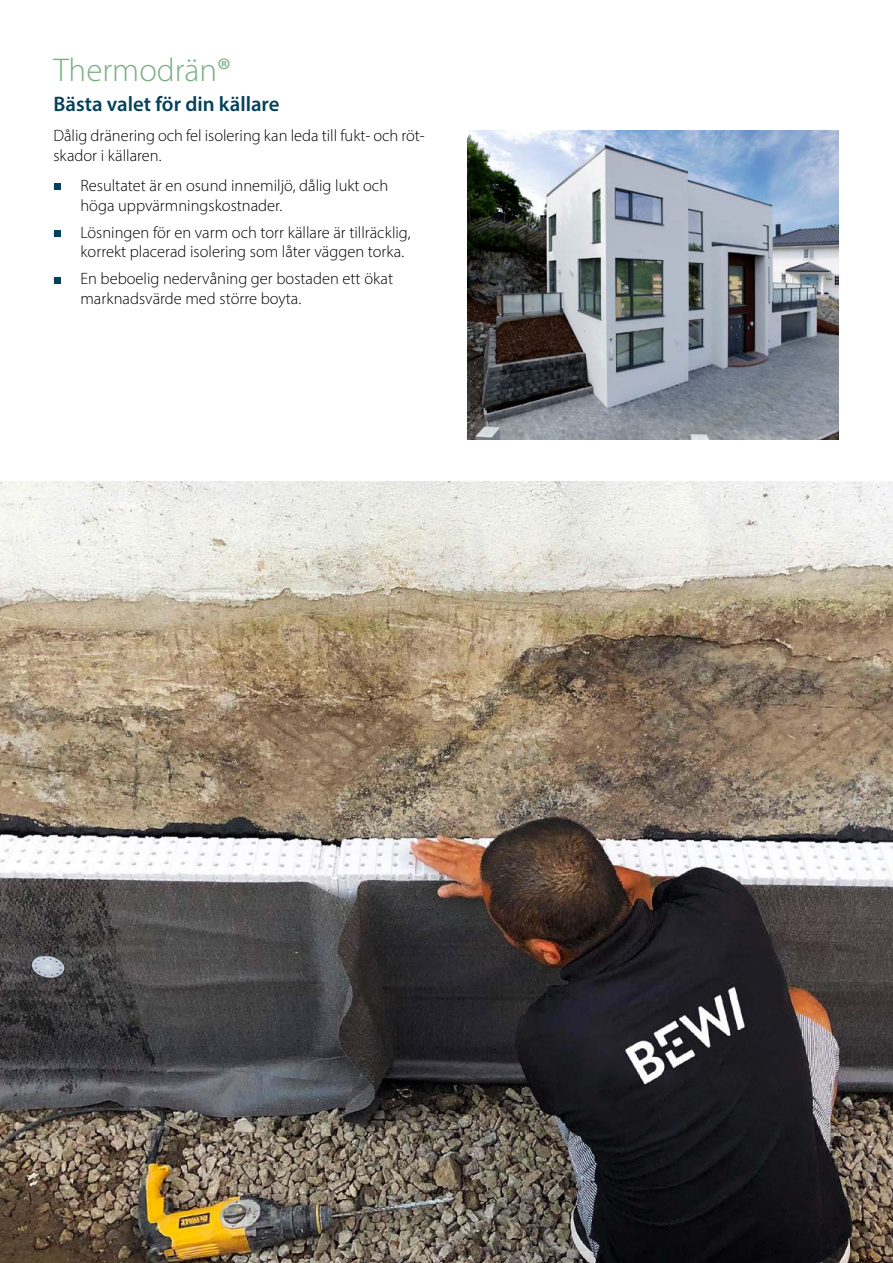
<style>
.page{position:relative;width:893px;height:1263px;background:#fff}
.page>*{position:absolute;margin:0;border:0;box-sizing:border-box;transform-origin:0 0}
.t1{font:300 33px "Myriad Pro";color:#7aaf83}
.t2{font:600 21px "Myriad Pro";color:#04425b}
.t3{font:300 16.5px/19.8px "Myriad Pro";color:#000}
.s1{font-weight:400}
</style>
<div class="page">
<img style="left:0;top:482px;width:893px;height:781px">
<img style="left:468px;top:130px;width:371px;height:309px">
<div style="left:54px;top:183px;width:6px;height:7px;background:#04425b"></div>
<svg style="left:54px;top:230px;width:6px;height:6px"></svg>
<svg style="left:54px;top:277px;width:6px;height:6px"></svg>
<h1 class="t1" style="left:53px;top:50px;width:179px">Thermodrän<span class="s1">®</span></h1>
<p class="t2" style="left:53px;top:91px;width:228px">Bästa valet för din källare</p>
<p class="t3" style="left:53px;top:125px;width:373px">Dålig dränering och fel isolering kan leda till fukt- och röt&shy;skador i källaren.</p>
<p class="t3" style="left:80px;top:175px;width:309px;text-indent:-27px">• Resultatet är en osund innemiljö, dålig lukt och höga uppvärmningskostnader.</p>
<p class="t3" style="left:80px;top:222px;width:332px;text-indent:-27px">• Lösningen för en varm och torr källare är tillräcklig, korrekt placerad isolering som låter väggen torka.</p>
<p class="t3" style="left:80px;top:269px;width:314px;text-indent:-27px">• En beboelig nedervåning ger bostaden ett ökat marknadsvärde med större boyta.</p>
</div>
